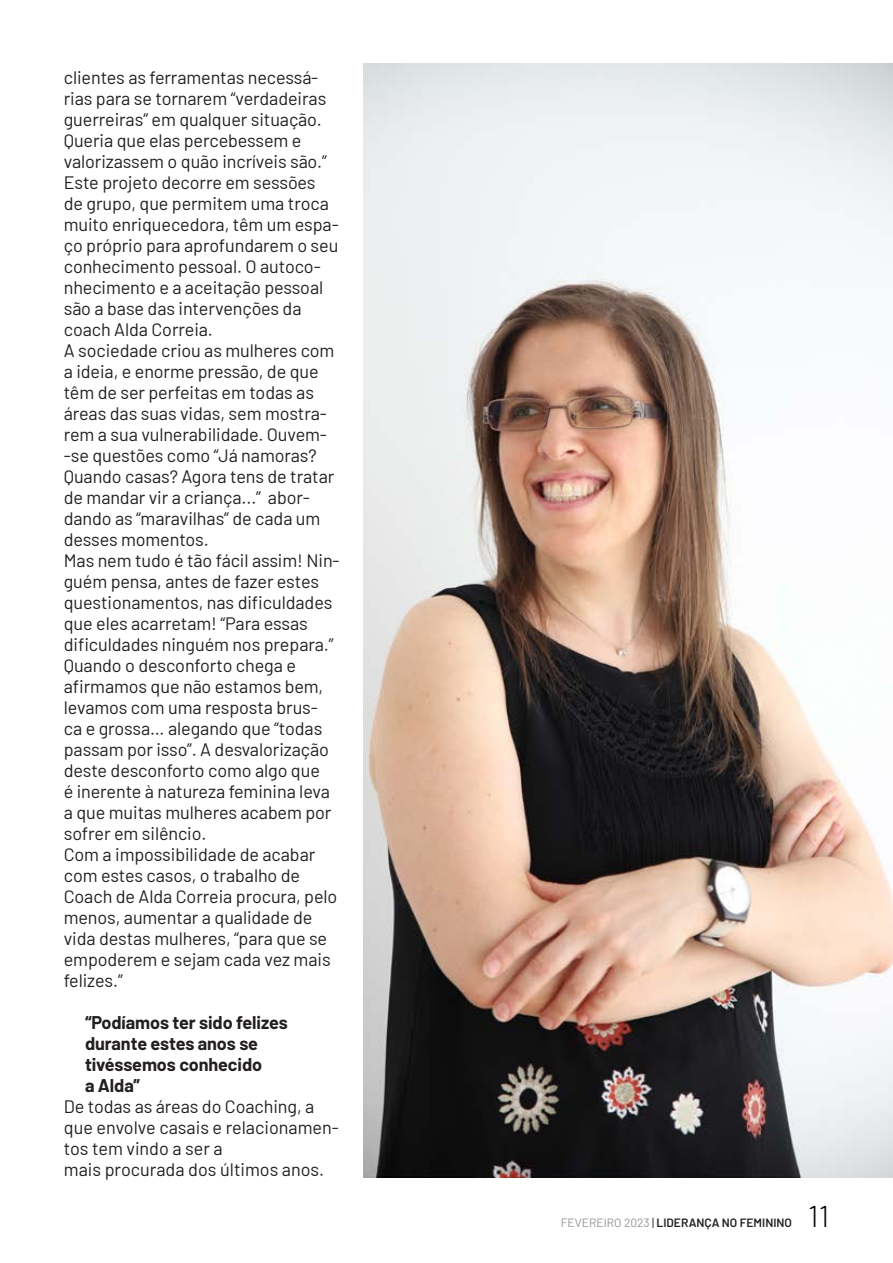
<style>
.page{position:relative;width:893px;height:1263px;background:#fff}
.page>*{position:absolute;margin:0;border:0;box-sizing:border-box;transform-origin:0 0}
.t1{font:300 30px "Barlow";color:#040503}
.t2{font:18px/21px "Barlow";letter-spacing:-.005em;color:#231f20}
.t3{font:700 18px/21px "Barlow";letter-spacing:-.005em;color:#231f20}
.t4{font:600 12px "Barlow";color:#231f20}
.s1{font-weight:400;color:#939598}
.s2{font-weight:400}
</style>
<div class="page">
<img style="left:364px;top:64px;width:529px;height:1114px">
<p class="t2" style="left:64px;top:66px;width:277px">clientes as ferramentas necessá&shy;rias para se tornarem “verdadeiras guerreiras” em qualquer situação.<br>Queria que elas percebessem e valorizassem o quão incríveis são.”<br>Este projeto decorre em sessões<br>de grupo, que permitem uma troca muito enriquecedora, têm um espa&shy;ço próprio para aprofundarem o seu conhecimento pessoal. O autoco&shy;nhecimento e a aceitação pessoal são a base das intervenções da coach Alda Correia.<br>A sociedade criou as mulheres com a ideia, e enorme pressão, de que têm de ser perfeitas em todas as áreas das suas vidas, sem mostra&shy;rem a sua vulnerabilidade. Ouvem--se questões como “Já namoras?<br>Quando casas? Agora tens de tratar de mandar vir a criança...” abor&shy;dando as “maravilhas” de cada um desses momentos.<br>Mas nem tudo é tão fácil assim! Nin&shy;guém pensa, antes de fazer estes questionamentos, nas dificuldades que eles acarretam! “Para essas dificuldades ninguém nos prepara.”<br>Quando o desconforto chega e afirmamos que não estamos bem, levamos com uma resposta brus&shy;ca e grossa… alegando que “todas passam por isso”. A desvalorização deste desconforto como algo que<br>é inerente à natureza feminina leva a que muitas mulheres acabem por sofrer em silêncio.<br>Com a impossibilidade de acabar com estes casos, o trabalho de<br>Coach de Alda Correia procura, pelo menos, aumentar a qualidade de vida destas mulheres, “para que se empoderem e sejam cada vez mais felizes.”</p>
<p class="t3" style="left:85px;top:1011px;width:204px">“Podíamos ter sido felizes durante estes anos se tivéssemos conhecido<br>a Alda”</p>
<p class="t2" style="left:64px;top:1095px;width:277px">De todas as áreas do Coaching, a que envolve casais e relacionamen&shy;tos tem vindo a ser a<br>mais procurada dos últimos anos.</p>
<p class="t4" style="left:561px;top:1213px;width:233px"><span class="s1">FEVEREIRO 2023</span> <span class="s2">|</span> LIDERANÇA NO FEMININO</p>
<h1 class="t1" style="left:808px;top:1195px;width:22px">11</h1>
</div>
